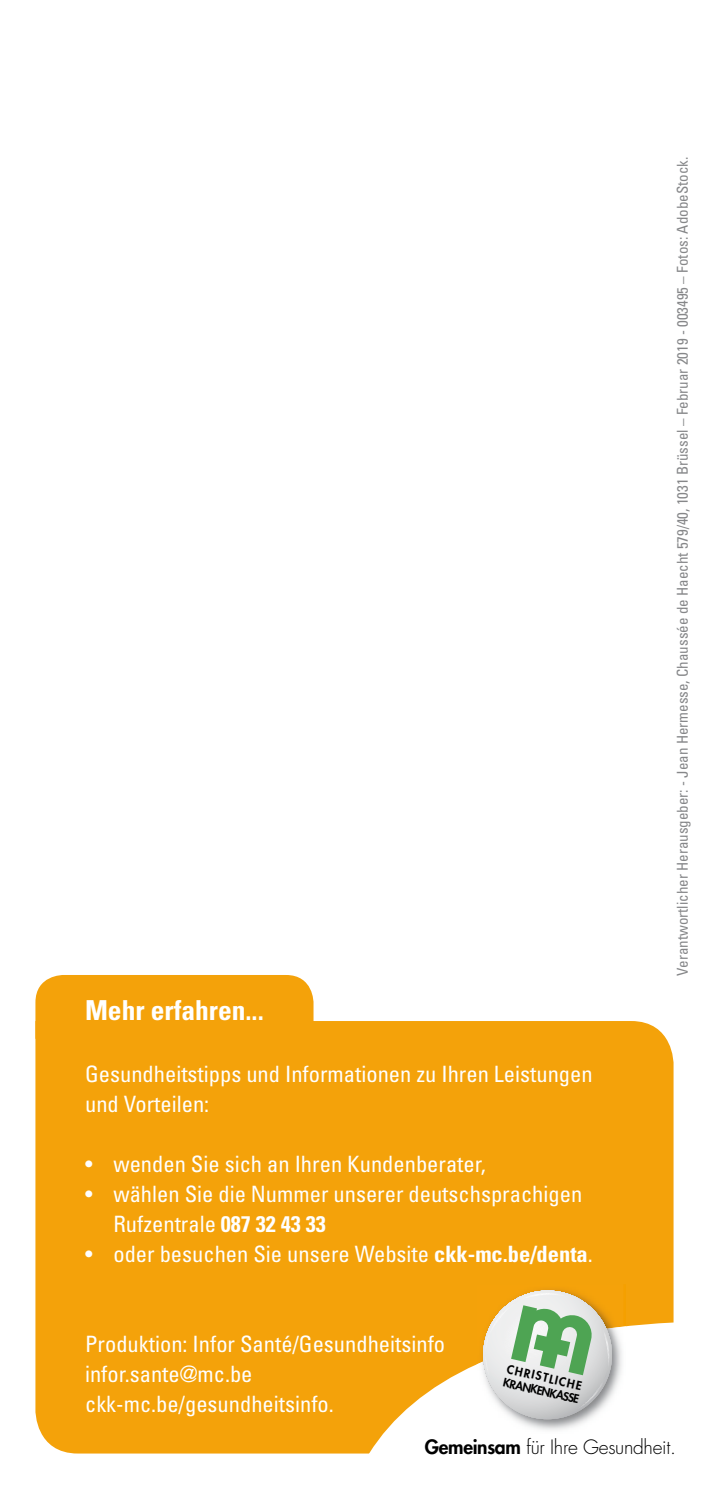
<style>
.page{position:relative;width:709px;height:1489px;background:#fff}
.page>*{position:absolute;margin:0;border:0;box-sizing:border-box;transform-origin:0 0}
.t1{font:700 condensed 27.5px "Univers LT Std";color:#fff}
.t2{font:condensed 22.5px/30px "Univers LT Std";color:#fff}
.t3{font:300 19.25px "Futura Std";letter-spacing:-.015em;color:#000}
.t4{font:condensed 15px "Univers LT Std";color:#868789}
.t5{font:800 11.75px "Futura Std";color:#000}
.t6{font:800 11.5px "Futura Std";color:#000}
.s1{font-weight:700}
.s2{font-weight:800}
</style>
<div class="page">
<div style="left:35px;top:1020px;width:638px;height:433px;background:#f4a20a"></div>
<div style="left:35px;top:975px;width:278px;height:63px;background:#f4a20a"></div>
<svg style="left:321px;top:1313px;width:353px;height:141px;fill:#f4a20a"></svg>
<div style="left:476px;top:1284px;width:150px;height:42px;background:#f5a20a"></div>
<img style="left:476px;top:1326px;width:150px;height:107px">
<svg style="left:483px;top:1290px;width:129px;height:128px;background:#c6ceb0"></svg>
<p class="t1" style="left:85px;top:993px;width:180px">Mehr erfahren...</p>
<p class="t2" style="left:85px;top:1058px;width:509px">Gesundheitstipps und Informationen zu Ihren Leistungen und Vorteilen:</p>
<p class="t2" style="left:85px;top:1148px;width:402px">• wenden Sie sich an Ihren Kundenberater,</p>
<p class="t2" style="left:113px;top:1178px;width:470px;text-indent:-28px">• wählen Sie die Nummer unserer deutschsprachigen<br>Rufzentrale <span class="s1">087 32 43 33</span></p>
<p class="t2" style="left:85px;top:1238px;width:509px">• oder besuchen Sie unsere Website <span class="s1">ckk-mc.be/denta</span>.</p>
<p class="t2" style="left:85px;top:1328px;width:361px">Produktion: Infor Santé/Gesundheitsinfo infor.sante@mc.be ckk-mc.be/gesundheitsinfo.</p>
<p class="t5" style="left:509px;top:1361px;width:78px;rotate:13deg">CHRISTLICHE</p>
<p class="t6" style="left:505px;top:1374px;width:79px;rotate:13deg">KRANKENKASSE</p>
<p class="t4" style="left:673px;top:975px;width:820px;rotate:-90deg">Verantwortlicher Herausgeber: - Jean Hermesse, Chaussée de Haecht 579/40, 1031 Brüssel – Februar 2019 - 003495 – Fotos: AdobeStock.</p>
<p class="t3" style="left:425px;top:1434px;width:253px"><span class="s2">Gemeinsam</span> für Ihre Gesundheit.</p>
</div>
